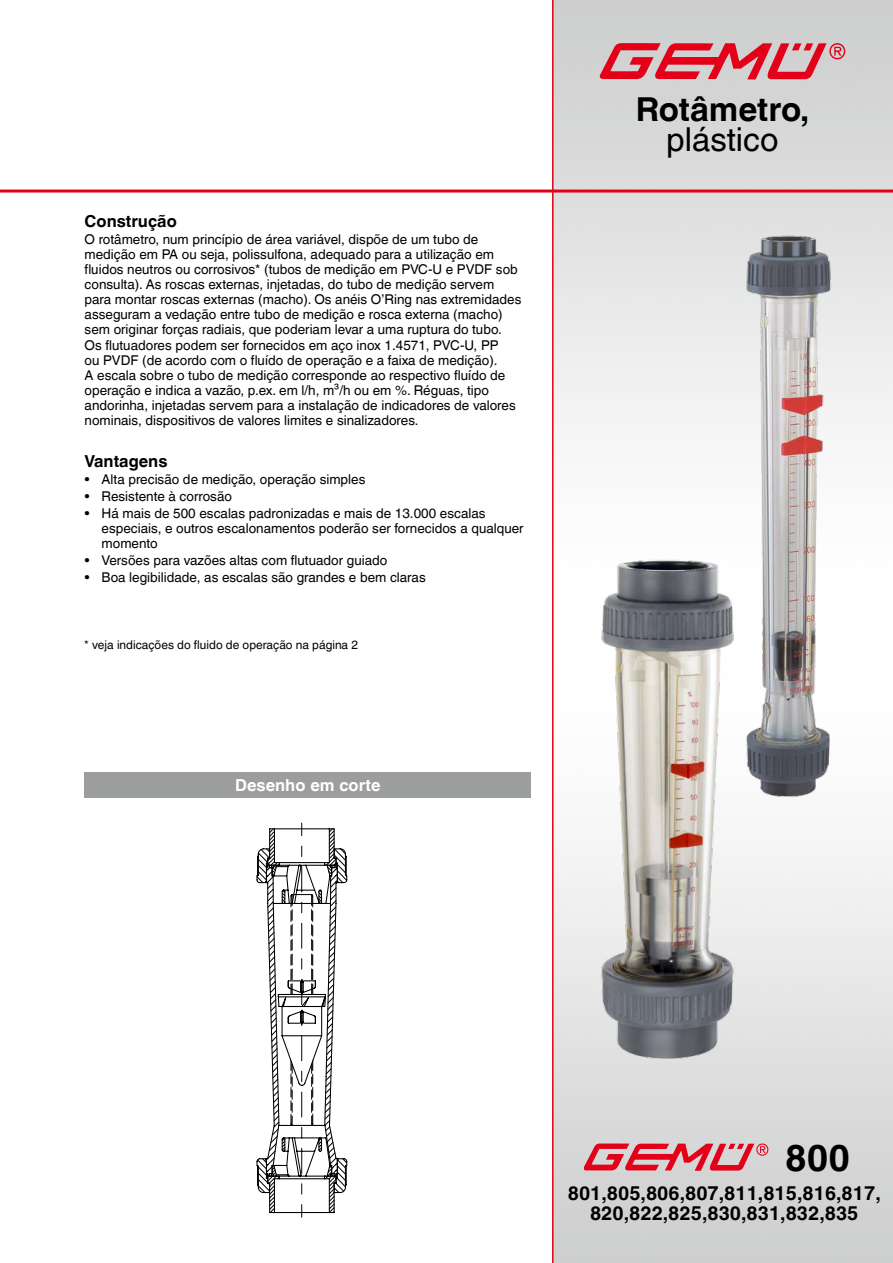
<style>
.page{position:relative;width:893px;height:1263px;background:#fff}
.page>*{position:absolute;margin:0;border:0;box-sizing:border-box;transform-origin:0 0}
.t1{font:700 37.5px "Helvetica World";color:#000}
.t2{font:700 33px "Helvetica World";color:#000}
.t3{font:33px "Helvetica World";color:#000}
.t4{font:700 19.5px/20.1px "Helvetica World";color:#000;text-align:center}
.t5{font:700 16.5px "Helvetica World";color:#000}
.t6{font:700 16.5px "Helvetica World";color:#fff}
.t7{font:13.5px/15px "Helvetica World";color:#000}
.t8{font:12px "Helvetica World";color:#000}
</style>
<div class="page">
<img style="left:554px;top:0;width:339px;height:1263px">
<hr style="left:0;top:190px;width:893px;height:3px;background:#e30018">
<hr style="left:552px;top:0;width:2px;height:1263px;background:#e30018">
<img style="left:581px;top:34px;width:277px;height:63px">
<img style="left:585px;top:1144px;width:187px;height:34px">
<svg style="left:257px;top:823px;width:90px;height:394px"></svg>
<img style="left:697px;top:220px;width:181px;height:595px">
<img style="left:594px;top:553px;width:150px;height:511px">
<div style="left:85px;top:773px;width:446px;height:25px;background:#9c9d9d"></div>
<p class="t5" style="left:85px;top:212px;width:94px">Construção</p>
<p class="t7" style="left:85px;top:232px;width:438px">O rotâmetro, num princípio de área variável, dispõe de um tubo de medição em PA ou seja, polissulfona, adequado para a utilização em fluidos neutros ou corrosivos* (tubos de medição em PVC-U e PVDF sob consulta). As roscas externas, injetadas, do tubo de medição servem para montar roscas externas (macho). Os anéis O’Ring nas extremidades asseguram a vedação entre tubo de medição e rosca externa (macho) sem originar forças radiais, que poderiam levar a uma ruptura do tubo.<br>Os flutuadores podem ser fornecidos em aço inox 1.4571, PVC-U, PP<br>ou PVDF (de acordo com o fluído de operação e a faixa de medição).<br>A escala sobre o tubo de medição corresponde ao respectivo fluído de operação e indica a vazão, p.ex. em l/h, m³/h ou em %. Réguas, tipo andorinha, injetadas servem para a instalação de indicadores de valores nominais, dispositivos de valores limites e sinalizadores.</p>
<p class="t5" style="left:85px;top:451px;width:84px">Vantagens</p>
<p class="t7" style="left:85px;top:471px;width:282px">• Alta precisão de medição, operação simples</p>
<p class="t7" style="left:85px;top:489px;width:149px">• Resistente à corrosão</p>
<p class="t7" style="left:102px;top:506px;width:424px;text-indent:-17px">• Há mais de 500 escalas padronizadas e mais de 13.000 escalas especiais, e outros escalonamentos poderão ser fornecidos a qualquer momento</p>
<p class="t7" style="left:85px;top:553px;width:304px">• Versões para vazões altas com flutuador guiado</p>
<p class="t7" style="left:85px;top:570px;width:343px">• Boa legibilidade, as escalas são grandes e bem claras</p>
<p class="t8" style="left:84px;top:638px;width:275px">* veja indicações do fluido de operação na página 2</p>
<p class="t6" style="left:235px;top:776px;width:147px">Desenho em corte</p>
<h2 class="t2" style="left:636px;top:91px;width:175px">Rotâmetro,</h2>
<h2 class="t3" style="left:666px;top:121px;width:114px">plástico</h2>
<h1 class="t1" style="left:785px;top:1136px;width:66px">800</h1>
<h3 class="t4" style="left:568px;top:1183px;width:314px">801,805,806,807,811,815,816,817,<br>820,822,825,830,831,832,835</h3>
</div>
